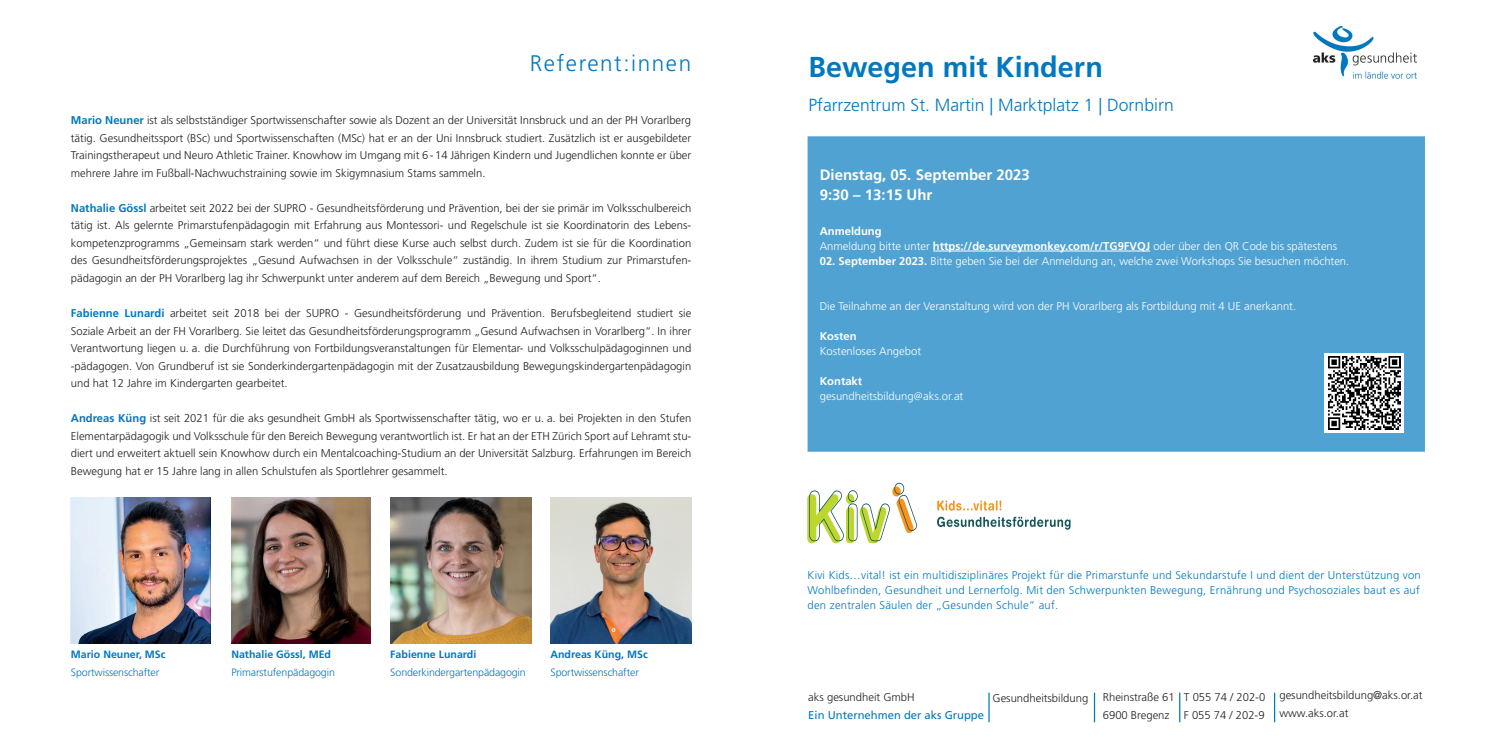
<style>
.page{position:relative;width:1489px;height:745px;background:#fff}
.page>*{position:absolute;margin:0;border:0;box-sizing:border-box;transform-origin:0 0}
.t1{font:700 28.75px "Frutiger";color:#0078c0}
.t2{font:300 22.5px "Frutiger";letter-spacing:.07em;color:#0078c0}
.t3{font:300 17.5px "Frutiger";color:#0078c0}
.t4{font:700 15px/20px "Frutiger";color:#fff}
.t5{font:300 11.25px/17.5px "Frutiger";color:#231f20;text-align:justify}
.t6{font:300 11.25px/15px "Frutiger";color:#fff}
.t7{font:300 11.25px/15px "Frutiger";letter-spacing:.02em;color:#0078c0;text-align:justify}
.t8{font:11.25px "Frutiger";color:#0078c0}
.t9{font:700 11.25px "Frutiger";color:#fff}
.t10{font:300 10.62px "Frutiger";letter-spacing:-.01em;color:#0078c0}
.t11{font:700 10.62px "Frutiger";color:#0078c0}
.s1{font-weight:700;color:#0078c0}
.s2{font-weight:700}
.s3{font-family:"The Mix 3"}
</style>
<div class="page">
<img style="left:71px;top:497px;width:139px;height:146px">
<img style="left:231px;top:497px;width:139px;height:146px">
<img style="left:390px;top:497px;width:141px;height:146px">
<img style="left:550px;top:497px;width:141px;height:146px">
<img style="left:1313px;top:26px;width:102px;height:52px">
<div style="left:807px;top:136px;width:617px;height:315px;background:#50a2d3"></div>
<svg style="left:988px;top:692px;width:1px;height:29px"></svg>
<hr style="left:1093px;top:692px;width:2px;height:29px;background:#0078c0">
<hr style="left:1178px;top:692px;width:2px;height:29px;background:#0078c0">
<hr style="left:1273px;top:692px;width:2px;height:29px;background:#0078c0">
<svg style="left:937px;top:500px;width:64px;height:10px"></svg>
<svg style="left:807px;top:482px;width:110px;height:61px"></svg>
<svg style="left:937px;top:516px;width:133px;height:14px"></svg>
<svg style="left:1324px;top:352px;width:79px;height:80px"></svg>
<img style="left:1327px;top:356px;width:73px;height:73px">
<h2 class="t2" style="left:530px;top:51px;width:163px">Referent:innen</h2>
<p class="t5" style="left:71px;top:112px;width:622px"><span class="s1">Mario Neuner</span> ist als selbstständiger Sportwissenschafter sowie als Dozent an der Universität Innsbruck und an der PH Vorarlberg tätig. Gesundheitssport (BSc) und Sportwissenschaften (MSc) hat er an der Uni Innsbruck studiert. Zusätzlich ist er ausgebildeter Trainingstherapeut und Neuro Athletic Trainer. Knowhow im Umgang mit 6-14 Jährigen Kindern und Jugendlichen konnte er über mehrere Jahre im Fußball-Nachwuchstraining sowie im Skigymnasium Stams sammeln.</p>
<p class="t5" style="left:71px;top:199px;width:622px"><span class="s1">Nathalie Gössl</span> arbeitet seit 2022 bei der SUPRO - Gesundheitsförderung und Prävention, bei der sie primär im Volksschulbereich tätig ist. Als gelernte Primarstufenpädagogin mit Erfahrung aus Montessori- und Regelschule ist sie Koordinatorin des Lebens&shy;kompetenzprogramms „Gemeinsam stark werden“ und führt diese Kurse auch selbst durch. Zudem ist sie für die Koordination des Gesundheitsförderungsprojektes „Gesund Aufwachsen in der Volksschule“ zuständig. In ihrem Studium zur Primarstufen&shy;pädagogin an der PH Vorarlberg lag ihr Schwerpunkt unter anderem auf dem Bereich „Bewegung und Sport“.</p>
<p class="t5" style="left:71px;top:304px;width:622px"><span class="s1">Fabienne Lunardi</span> arbeitet seit 2018 bei der SUPRO - Gesundheitsförderung und Prävention. Berufsbegleitend studiert sie Soziale Arbeit an der FH Vorarlberg. Sie leitet das Gesundheitsförderungsprogramm „Gesund Aufwachsen in Vorarlberg“. In ihrer Verantwortung liegen u. a. die Durchführung von Fortbildungsveranstaltungen für Elementar- und Volksschulpädagoginnen und -pädagogen. Von Grundberuf ist sie Sonderkindergartenpädagogin mit der Zusatzausbildung Bewegungskindergartenpädagogin und hat 12 Jahre im Kindergarten gearbeitet.</p>
<p class="t5" style="left:71px;top:409px;width:622px"><span class="s1">Andreas Küng</span> ist seit 2021 für die aks gesundheit GmbH als Sportwissenschafter tätig, wo er u. a. bei Projekten in den Stufen Elementarpädagogik und Volksschule für den Bereich Bewegung verantwortlich ist. Er hat an der ETH Zürich Sport auf Lehramt stu&shy;diert und erweitert aktuell sein Knowhow durch ein Mentalcoaching-Studium an der Universität Salzburg. Erfahrungen im Bereich Bewegung hat er 15 Jahre lang in allen Schulstufen als Sportlehrer gesammelt.</p>
<p class="t11" style="left:71px;top:648px;width:96px">Mario Neuner, MSc</p>
<p class="t10" style="left:71px;top:665px;width:90px">Sportwissenschafter</p>
<p class="t11" style="left:231px;top:648px;width:101px">Nathalie Gössl, MEd</p>
<p class="t10" style="left:231px;top:665px;width:105px">Primarstufenpädagogin</p>
<p class="t11" style="left:390px;top:648px;width:88px">Fabienne Lunardi</p>
<p class="t10" style="left:390px;top:665px;width:137px">Sonderkindergartenpädagogin</p>
<p class="t11" style="left:550px;top:648px;width:99px">Andreas Küng, MSc</p>
<p class="t10" style="left:550px;top:665px;width:90px">Sportwissenschafter</p>
<h1 class="t1" style="left:808px;top:50px;width:296px">Bewegen mit Kindern</h1>
<h3 class="t3" style="left:808px;top:95px;width:367px">Pfarrzentrum St. Martin | Marktplatz 1 | Dornbirn</h3>
<h3 class="t4" style="left:819px;top:164px;width:212px">Dienstag, 05. September 2023<br>9:30 – 13:15 Uhr</h3>
<p class="t6" style="left:819px;top:223px;width:519px"><span class="s2">Anmeldung<br></span>Anmeldung bitte unter <span class="s2">https://de.surveymonkey.com/r/TG9FVQJ</span> oder über den QR Code bis spätestens</p>
<p class="t6" style="left:819px;top:253px;width:531px"><span class="s2">02. September 2023.</span> Bitte geben Sie bei der Anmeldung an, welche zwei Workshops Sie besuchen möchten.</p>
<p class="t6" style="left:819px;top:298px;width:478px">Die Teilnahme an der Veranstaltung wird von der PH Vorarlberg als Fortbildung mit 4 UE anerkannt.</p>
<p class="t9" style="left:819px;top:329px;width:38px">Kosten</p>
<p class="t6" style="left:819px;top:343px;width:103px">Kostenloses Angebot</p>
<p class="t6" style="left:819px;top:373px;width:145px"><span class="s2">Kontakt </span>gesundheitsbildung<span class="s3">@</span>aks.or.at</p>
<p class="t7" style="left:807px;top:567px;width:614px">Kivi Kids…vital! ist ein multidisziplinäres Projekt für die Primarstunfe und Sekundarstufe I und dient der Unterstützung von Wohlbefinden, Gesundheit und Lernerfolg. Mit den Schwerpunkten Bewegung, Ernährung und Psychosoziales baut es auf den zentralen Säulen der „Gesunden Schule“ auf.</p>
<p class="t5" style="left:808px;top:688px;width:108px">aks gesundheit GmbH</p>
<p class="t8" style="left:808px;top:707px;width:177px">Ein Unternehmen der aks Gruppe</p>
<p class="t5" style="left:992px;top:689px;width:97px">Gesundheitsbildung</p>
<p class="t5" style="left:1102px;top:688px;width:73px">Rheinstraße 61<br>6900 Bregenz</p>
<p class="t5" style="left:1183px;top:688px;width:83px">T 055 74 / 202-0<br>F 055 74 / 202-9</p>
<p class="t5" style="left:1279px;top:686px;width:145px">gesundheitsbildung@aks.or.at www.aks.or.at</p>
</div>
